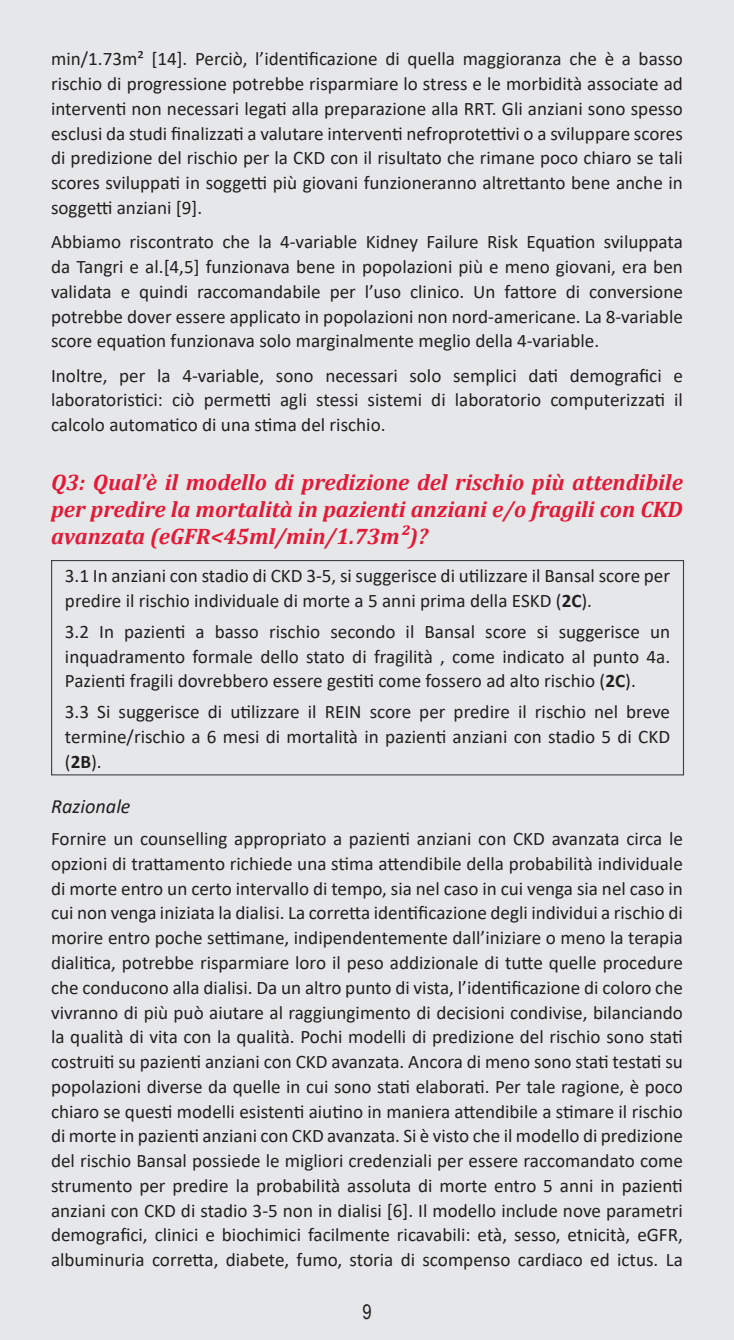
<style>
.page{position:relative;width:734px;height:1340px;background:#fff}
.page>*{position:absolute;margin:0;border:0;box-sizing:border-box;transform-origin:0 0}
.Question_Titles{font:italic 700 22.5px/27px "Cambria";color:#e51836;text-align:justify}
.Advice_Rationale_Tit{font:italic 20.25px "Calibri";color:#231f20}
.t1{font:20.25px "Arial Narrow";color:#231f20}
.t2{font:19.12px/24.8px "Calibri";color:#231f20;text-align:justify}
.s1{font-weight:700}
</style>
<div class="page">
<div style="left:0;top:0;width:733px;height:1339px;background:#e6e7e9"></div>
<div style="left:51px;top:560px;width:633px;height:215px;border:1px solid #404040"></div>
<p class="t2" style="left:51px;top:46px;width:633px">min/1.73m² [14]. Perciò, l’identificazione di quella maggioranza che è a basso rischio di progressione potrebbe risparmiare lo stress e le morbidità associate ad interventi non necessari legati alla preparazione alla RRT. Gli anziani sono spesso esclusi da studi finalizzati a valutare interventi nefroprotettivi o a sviluppare scores di predizione del rischio per la CKD con il risultato che rimane poco chiaro se tali scores sviluppati in soggetti più giovani funzioneranno altrettanto bene anche in soggetti anziani [9].</p>
<p class="t2" style="left:51px;top:229px;width:633px">Abbiamo riscontrato che la 4-variable Kidney Failure Risk Equation sviluppata da Tangri e al.[4,5] funzionava bene in popolazioni più e meno giovani, era ben validata e quindi raccomandabile per l’uso clinico. Un fattore di conversione potrebbe dover essere applicato in popolazioni non nord-americane. La 8-variable score equation funzionava solo marginalmente meglio della 4-variable.</p>
<p class="t2" style="left:51px;top:362px;width:633px">Inoltre, per la 4-variable, sono necessari solo semplici dati demografici e laboratoristici: ciò permetti agli stessi sistemi di laboratorio computerizzati il calcolo automatico di una stima del rischio.</p>
<p class="Question_Titles" style="left:51px;top:468px;width:633px">Q3: Qual’è il modello di predizione del rischio più attendibile per predire la mortalità in pazienti anziani e/o fragili con CKD avanzata (eGFR&lt;45ml/min/1.73m²)?</p>
<p class="t2" style="left:65px;top:562px;width:606px">3.1 In anziani con stadio di CKD 3-5, si suggerisce di utilizzare il Bansal score per predire il rischio individuale di morte a 5 anni prima della ESKD (<span class="s1">2C</span>).</p>
<p class="t2" style="left:65px;top:618px;width:606px">3.2 In pazienti a basso rischio secondo il Bansal score si suggerisce un inquadramento formale dello stato di fragilità , come indicato al punto 4a.<br>Pazienti fragili dovrebbero essere gestiti come fossero ad alto rischio (<span class="s1">2C</span>).</p>
<p class="t2" style="left:65px;top:699px;width:606px">3.3 Si suggerisce di utilizzare il REIN score per predire il rischio nel breve termine/rischio a 6 mesi di mortalità in pazienti anziani con stadio 5 di CKD (<span class="s1">2B</span>).</p>
<p class="Advice_Rationale_Tit" style="left:51px;top:792px;width:81px">Razionale</p>
<p class="t2" style="left:51px;top:826px;width:633px">Fornire un counselling appropriato a pazienti anziani con CKD avanzata circa le opzioni di trattamento richiede una stima attendibile della probabilità individuale di morte entro un certo intervallo di tempo, sia nel caso in cui venga sia nel caso in cui non venga iniziata la dialisi. La corretta identificazione degli individui a rischio di morire entro poche settimane, indipendentemente dall’iniziare o meno la terapia dialitica, potrebbe risparmiare loro il peso addizionale di tutte quelle procedure che conducono alla dialisi. Da un altro punto di vista, l’identificazione di coloro che vivranno di più può aiutare al raggiungimento di decisioni condivise, bilanciando la qualità di vita con la qualità. Pochi modelli di predizione del rischio sono stati costruiti su pazienti anziani con CKD avanzata. Ancora di meno sono stati testati su popolazioni diverse da quelle in cui sono stati elaborati. Per tale ragione, è poco chiaro se questi modelli esistenti aiutino in maniera attendibile a stimare il rischio di morte in pazienti anziani con CKD avanzata. Si è visto che il modello di predizione del rischio Bansal possiede le migliori credenziali per essere raccomandato come strumento per predire la probabilità assoluta di morte entro 5 anni in pazienti anziani con CKD di stadio 3-5 non in dialisi [6]. Il modello include nove parametri demografici, clinici e biochimici facilmente ricavabili: età, sesso, etnicità, eGFR, albuminuria corretta, diabete, fumo, storia di scompenso cardiaco ed ictus. La</p>
<p class="t1" style="left:362px;top:1296px;width:11px">9</p>
</div>
